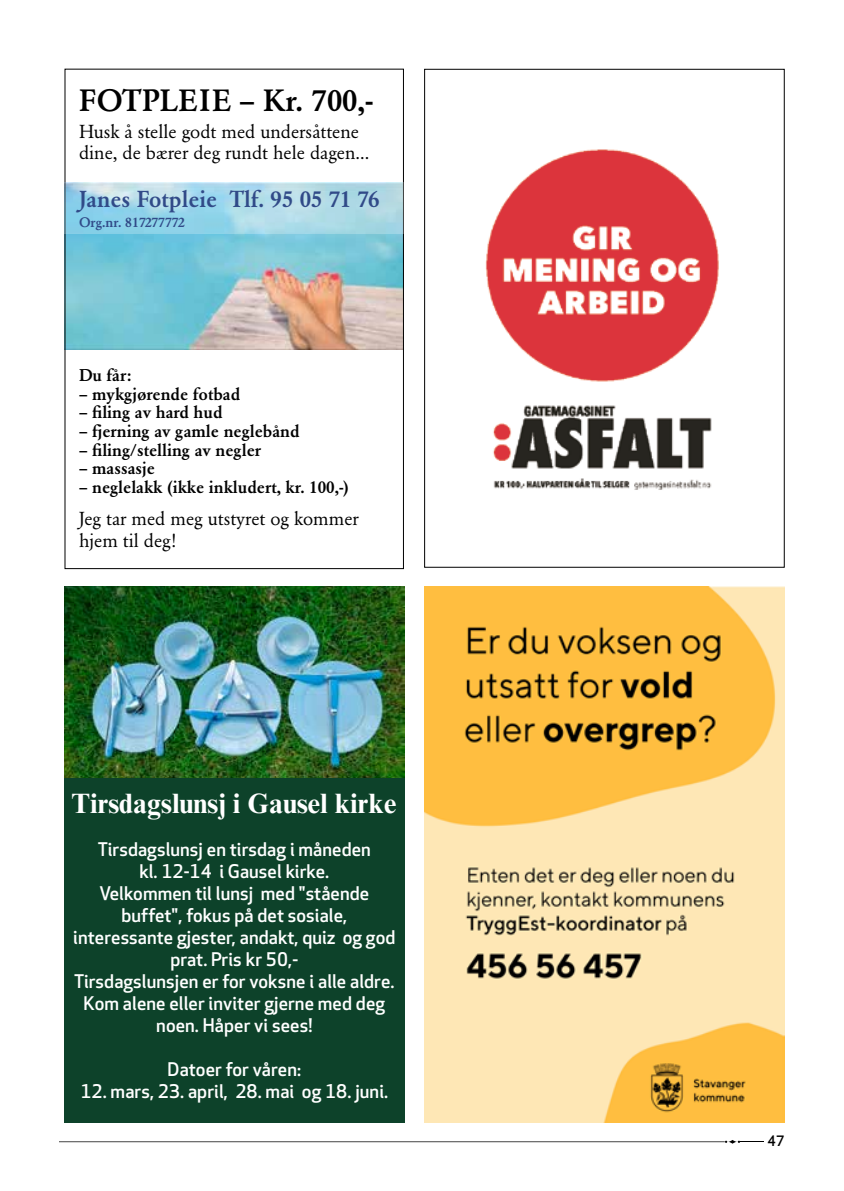
<style>
.page{position:relative;width:844px;height:1191px;background:#fff}
.page>*{position:absolute;margin:0;border:0;box-sizing:border-box;transform-origin:0 0}
.t1{font:500 30.45px "Garamond BE";letter-spacing:.005em;color:#000}
.t2{font:700 28px "Times NRMT Pro";color:#fff}
.t3{font:500 22.93px "Garamond BE";color:#314a88}
.t4{font:18.72px/22.1px "Garamond BE";color:#000}
.t5{font:18.38px/22.1px "Apex New PS Medium Tabular";letter-spacing:.005em;color:#fff;text-align:center}
.t6{font:500 16.97px "Garamond BE";color:#000}
.t7{font:14px "Apex New PS Medium Tabular";color:#000}
.t8{font:500 13.65px "Garamond BE";color:#314a88}
</style>
<div class="page">
<svg style="left:724px;top:1140px;width:39px;height:3px"></svg>
<hr style="left:60px;top:1141px;width:664px;height:1px;background:#000">
<img style="left:67px;top:234px;width:335px;height:116px">
<svg style="left:65px;top:182px;width:339px;height:52px;background:#a7d8e7"></svg>
<img style="left:485px;top:149px;width:234px;height:341px">
<div style="left:64px;top:587px;width:340px;height:535px;background:#0d422a"></div>
<img style="left:64px;top:587px;width:340px;height:191px">
<img style="left:424px;top:587px;width:360px;height:535px">
<h1 class="t1" style="left:79px;top:83px;width:295px">FOTPLEIE – Kr. 700,-</h1>
<p class="t4" style="left:79px;top:122px;width:292px;line-height:20.3px">Husk å stelle godt med undersåttene dine, de bærer deg rundt hele dagen...</p>
<p class="t3" style="left:79px;top:185px;width:302px">Janes Fotpleie Tlf. 95 05 71 76</p>
<p class="t8" style="left:79px;top:214px;width:107px">Org.nr. 817277772</p>
<p class="t6" style="left:79px;top:365px;width:54px">Du får:</p>
<p class="t6" style="left:79px;top:384px;width:163px">– mykgjørende fotbad</p>
<p class="t6" style="left:79px;top:402px;width:145px">– filing av hard hud</p>
<p class="t6" style="left:79px;top:421px;width:222px">– fjerning av gamle neglebånd</p>
<p class="t6" style="left:79px;top:440px;width:184px">– filing/stelling av negler</p>
<p class="t6" style="left:79px;top:458px;width:77px">– massasje</p>
<p class="t6" style="left:79px;top:477px;width:271px">– neglelakk (ikke inkludert, kr. 100,-)</p>
<p class="t4" style="left:79px;top:507px;width:281px">Jeg tar med meg utstyret og kommer hjem til deg!</p>
<h2 class="t2" style="left:71px;top:786px;width:326px">Tirsdagslunsj i Gausel kirke</h2>
<p class="t5" style="left:73px;top:838px;width:323px">Tirsdagslunsj en tirsdag i måneden<br>kl. 12-14 i Gausel kirke.<br>Velkommen til lunsj med "stående buffet", fokus på det sosiale, interessante gjester, andakt, quiz og god prat. Pris kr 50,-<br>Tirsdagslunsjen er for voksne i alle aldre.<br>Kom alene eller inviter gjerne med deg noen. Håper vi sees!</p>
<p class="t5" style="left:168px;top:1059px;width:135px">Datoer for våren:</p>
<p class="t5" style="left:80px;top:1081px;width:309px">12. mars, 23. april, 28. mai og 18. juni.</p>
<p class="t7" style="left:767px;top:1132px;width:18px">47</p>
</div>
